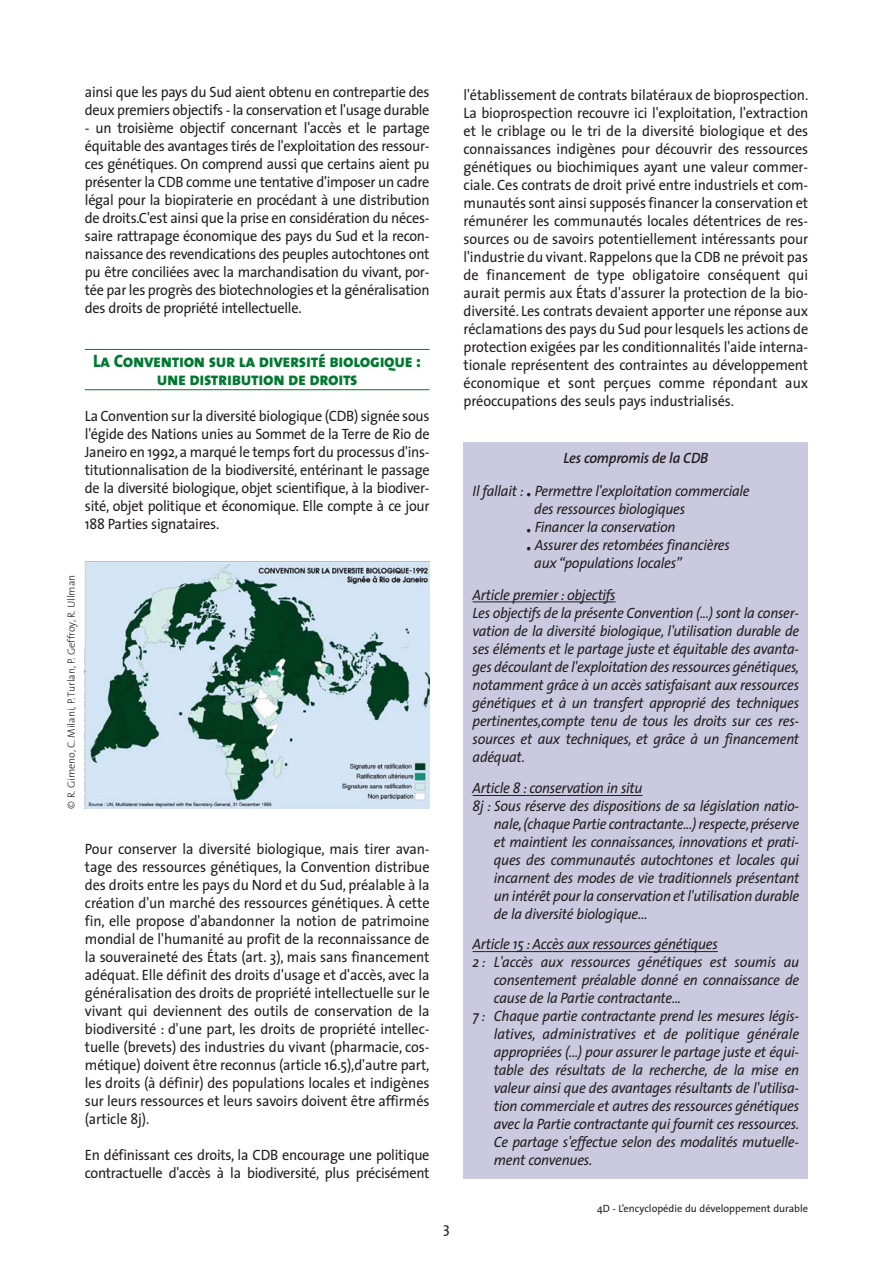
<style>
.page{position:relative;width:894px;height:1264px;background:#fff}
.page>*{position:absolute;margin:0;border:0;box-sizing:border-box;transform-origin:0 0}
.t1{font:18px/18px "The Sans Extra Bold Caps";letter-spacing:-.02em;color:#007931;text-align:center;scale:.95 1}
.t2{font:15px/18px "The Sans";letter-spacing:-.02em;color:#231f20;text-align:justify;scale:.95 1}
.t3{font:italic 15px/18px "The Sans";letter-spacing:-.02em;color:#231f20;scale:.95 1}
.t4{font:italic 15px "The Sans";color:#231f20;scale:.95 1}
.t5{font:italic 600 15px "The Sans";letter-spacing:-.02em;color:#231f20;scale:.95 1}
.t6{font:300 10.5px "The Sans";color:#231f20}
.t7{font:10.5px "The Sans";color:#231f20}
</style>
<div class="page">
<hr style="left:85px;top:349px;width:344px;height:1px;background:#007931">
<hr style="left:85px;top:389px;width:344px;height:1px;background:#007931">
<img style="left:85px;top:562px;width:344px;height:246px">
<div style="left:463px;top:443px;width:345px;height:735px;background:#cbc9df"></div>
<svg style="left:472px;top:601px;width:13px;height:1px"></svg>
<hr style="left:486px;top:601px;width:39px;height:1px;background:#231f20">
<hr style="left:525px;top:601px;width:42px;height:1px;background:#231f20">
<hr style="left:567px;top:601px;width:30px;height:1px;background:#231f20">
<svg style="left:597px;top:601px;width:18px;height:1px"></svg>
<svg style="left:472px;top:795px;width:13px;height:1px"></svg>
<hr style="left:486px;top:795px;width:40px;height:1px;background:#231f20">
<hr style="left:534px;top:795px;width:32px;height:1px;background:#231f20">
<svg style="left:566px;top:795px;width:14px;height:1px"></svg>
<hr style="left:580px;top:795px;width:62px;height:1px;background:#231f20">
<svg style="left:472px;top:951px;width:13px;height:1px"></svg>
<hr style="left:486px;top:951px;width:44px;height:1px;background:#231f20">
<svg style="left:530px;top:951px;width:22px;height:1px"></svg>
<hr style="left:552px;top:951px;width:45px;height:1px;background:#231f20">
<hr style="left:597px;top:951px;width:36px;height:1px;background:#231f20">
<svg style="left:633px;top:951px;width:28px;height:1px"></svg>
<hr style="left:661px;top:951px;width:56px;height:1px;background:#231f20">
<p class="t2" style="left:85px;top:84px;width:364px">ainsi que les pays du Sud aient obtenu en contrepartie des deux premiers objectifs - la conservation et l'usage durable</p>
<p class="t2" style="left:85px;top:120px;width:364px">- un troisième objectif concernant l'accès et le partage équitable des avantages tirés de l'exploitation des ressour&shy;ces génétiques. On comprend aussi que certains aient pu présenter la CDB comme une tentative d'imposer un cadre légal pour la biopiraterie en procédant à une distribution de droits.C'est ainsi que la prise en considération du néces&shy;saire rattrapage économique des pays du Sud et la recon&shy;naissance des revendications des peuples autochtones ont pu être conciliées avec la marchandisation du vivant, por&shy;tée par les progrès des biotechnologies et la généralisation des droits de propriété intellectuelle.</p>
<p class="t1" style="left:93px;top:351px;width:346px">La Convention sur la diversité biologique : une distribution de droits</p>
<p class="t2" style="left:85px;top:408px;width:364px">La Convention sur la diversité biologique (CDB) signée sous l'égide des Nations unies au Sommet de la Terre de Rio de Janeiro en 1992, a marqué le temps fort du processus d'ins&shy;titutionnalisation de la biodiversité, entérinant le passage de la diversité biologique, objet scientifique, à la biodiver&shy;sité, objet politique et économique. Elle compte à ce jour 188 Parties signataires.</p>
<p class="t6" style="left:67px;top:808px;width:235px;rotate:-90deg">© R. Gimeno, C. Milani, P. Turlan, P. Geffroy, R. Ullman</p>
<p class="t2" style="left:85px;top:841px;width:364px">Pour conserver la diversité biologique, mais tirer avan&shy;tage des ressources génétiques, la Convention distribue des droits entre les pays du Nord et du Sud, préalable à la création d'un marché des ressources génétiques. À cette fin, elle propose d'abandonner la notion de patrimoine mondial de l'humanité au profit de la reconnaissance de la souveraineté des États (art. 3), mais sans financement adéquat. Elle définit des droits d'usage et d'accès, avec la généralisation des droits de propriété intellectuelle sur le vivant qui deviennent des outils de conservation de la biodiversité : d'une part, les droits de propriété intellec&shy;tuelle (brevets) des industries du vivant (pharmacie, cos&shy;métique) doivent être reconnus (article 16.5),d'autre part, les droits (à définir) des populations locales et indigènes sur leurs ressources et leurs savoirs doivent être affirmés (article 8j).</p>
<p class="t2" style="left:85px;top:1147px;width:364px">En définissant ces droits, la CDB encourage une politique contractuelle d'accès à la biodiversité, plus précisément</p>
<p class="t2" style="left:443px;top:1219px;width:8px">3</p>
<p class="t2" style="left:463px;top:87px;width:364px">l'établissement de contrats bilatéraux de bioprospection.<br>La bioprospection recouvre ici l'exploitation, l'extraction et le criblage ou le tri de la diversité biologique et des connaissances indigènes pour découvrir des ressources génétiques ou biochimiques ayant une valeur commer&shy;ciale. Ces contrats de droit privé entre industriels et com&shy;munautés sont ainsi supposés financer la conservation et rémunérer les communautés locales détentrices de res&shy;sources ou de savoirs potentiellement intéressants pour l'industrie du vivant. Rappelons que la CDB ne prévoit pas de financement de type obligatoire conséquent qui aurait permis aux États d'assurer la protection de la bio&shy;diversité. Les contrats devaient apporter une réponse aux réclamations des pays du Sud pour lesquels les actions de protection exigées par les conditionnalités l'aide interna&shy;tionale représentent des contraintes au développement économique et sont perçues comme répondant aux préoccupations des seuls pays industrialisés.</p>
<p class="t5" style="left:563px;top:452px;width:154px">Les compromis de la CDB</p>
<p class="t3" style="left:472px;top:483px;width:293px;text-align:center">Il fallait : • Permettre l'exploitation commerciale des ressources biologiques</p>
<p class="t3" style="left:525px;top:519px;width:159px">• Financer la conservation</p>
<p class="t3" style="left:534px;top:537px;width:207px;text-indent:-9px">• Assurer des retombées financières aux “populations locales”</p>
<p class="t3" style="left:472px;top:587px;width:345px">Article premier : objectifs<br>Les objectifs de la présente Convention (...) sont la conser&shy;vation de la diversité biologique, l'utilisation durable de ses éléments et le partage juste et équitable des avanta&shy;ges découlant de l'exploitation des ressources génétiques, notamment grâce à un accès satisfaisant aux ressources génétiques et à un transfert approprié des techniques pertinentes,compte tenu de tous les droits sur ces res&shy;sources et aux techniques, et grâce à un financement adéquat.</p>
<p class="t3" style="left:472px;top:780px;width:180px">Article 8 : conservation in situ</p>
<p class="t3" style="left:472px;top:798px;width:345px">8j : Sous réserve des dispositions de sa législation natio-</p>
<p class="t3" style="left:494px;top:816px;width:323px">nale,(chaque Partie contractante...) respecte,préserve</p>
<p class="t3" style="left:494px;top:834px;width:323px">et maintient les connaissances, innovations et prati-</p>
<p class="t3" style="left:494px;top:852px;width:323px">ques des communautés autochtones et locales qui</p>
<p class="t3" style="left:494px;top:870px;width:323px">incarnent des modes de vie traditionnels présentant</p>
<p class="t3" style="left:494px;top:888px;width:323px">un intérêt pour la conservation et l'utilisation durable</p>
<p class="t3" style="left:494px;top:906px;width:163px">de la diversité biologique…</p>
<p class="t3" style="left:472px;top:936px;width:260px">Article 15 : Accès aux ressources génétiques</p>
<p class="t3" style="left:472px;top:954px;width:345px">2 : L'accès aux ressources génétiques est soumis au</p>
<p class="t3" style="left:494px;top:972px;width:323px">consentement préalable donné en connaissance de</p>
<p class="t3" style="left:494px;top:990px;width:199px">cause de la Partie contractante...</p>
<p class="t3" style="left:472px;top:1008px;width:345px">7 : Chaque partie contractante prend les mesures légis-</p>
<p class="t4" style="left:494px;top:1028px;width:323px">latives, administratives et de politique générale</p>
<p class="t3" style="left:494px;top:1044px;width:323px">appropriées (...) pour assurer le partage juste et équi-</p>
<p class="t3" style="left:494px;top:1062px;width:323px">table des résultats de la recherche, de la mise en</p>
<p class="t3" style="left:494px;top:1080px;width:323px">valeur ainsi que des avantages résultants de l'utilisa-</p>
<p class="t3" style="left:494px;top:1098px;width:323px">tion commerciale et autres des ressources génétiques</p>
<p class="t3" style="left:494px;top:1116px;width:323px">avec la Partie contractante qui fournit ces ressources.</p>
<p class="t3" style="left:494px;top:1134px;width:323px">Ce partage s'effectue selon des modalités mutuelle-</p>
<p class="t3" style="left:494px;top:1152px;width:105px">ment convenues.</p>
<p class="t7" style="left:597px;top:1204px;width:212px">4D - L’encyclopédie du développement durable</p>
</div>
